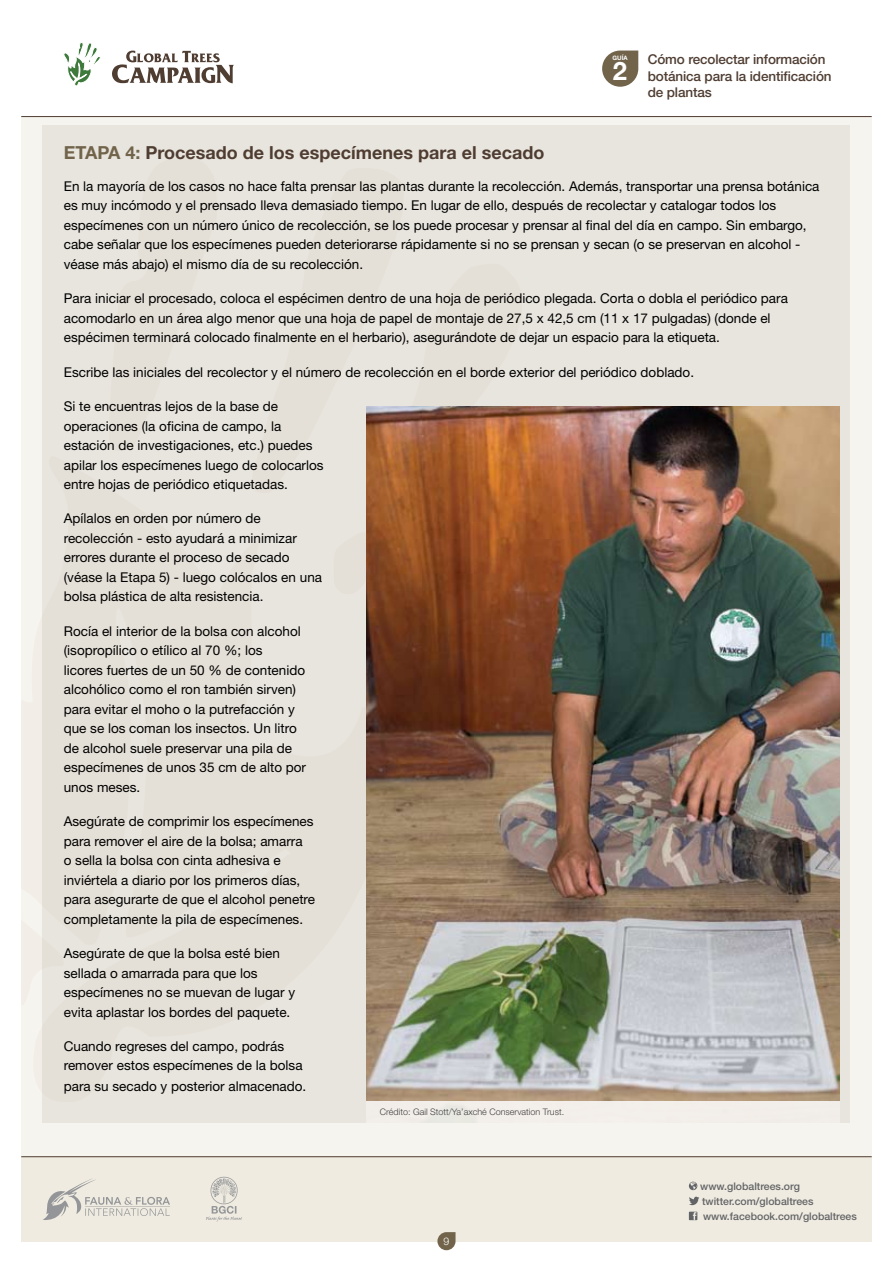
<style>
.page{position:relative;width:893px;height:1263px;background:#fff}
.page>*{position:absolute;margin:0;border:0;box-sizing:border-box;transform-origin:0 0}
.t1{font:700 25.5px "Helvetica Neue";color:#fff}
.t2{font:700 18px "Helvetica Neue";color:#4f3d32}
.t3{font:13.5px/19.5px "Helvetica Neue";color:#000}
.t4{font:500 13.5px/16.5px "Helvetica Neue";letter-spacing:-.01em;color:#4f3d32}
.t5{font:500 10.5px/15px "Helvetica Neue";color:#636467}
.t6{font:300 10.5px "Helvetica Neue";color:#fff}
.t7{font:300 9px "Helvetica Neue";color:#414142}
.t8{font:700 6.15px "Helvetica Neue";color:#fff}
.s1{color:#71644b}
</style>
<div class="page">
<div style="left:21px;top:116px;width:851px;height:1043px;background:#f6f4ee"></div>
<div style="left:21px;top:1157px;width:851px;height:85px;background:#efebe0"></div>
<svg style="left:43px;top:1178px;width:127px;height:42px"></svg>
<hr style="left:21px;top:116px;width:851px;height:1px;background:#4f3d32">
<svg style="left:64px;top:43px;width:36px;height:43px"></svg>
<svg style="left:112px;top:51px;width:122px;height:32px"></svg>
<hr style="left:21px;top:1156px;width:851px;height:1px;background:#4f3d32">
<svg style="left:437px;top:1232px;width:19px;height:18px"></svg>
<svg style="left:602px;top:51px;width:36px;height:36px"></svg>
<svg style="left:206px;top:1177px;width:36px;height:44px"></svg>
<svg style="left:689px;top:1182px;width:8px;height:8px"></svg>
<svg style="left:689px;top:1197px;width:10px;height:8px"></svg>
<svg style="left:689px;top:1212px;width:8px;height:8px"></svg>
<div style="left:43px;top:125px;width:807px;height:998px;background:#e8e5de"></div>
<img style="left:366px;top:406px;width:474px;height:695px">
<div style="left:366px;top:1101px;width:474px;height:22px;background:#f3eee9"></div>
<p class="t8" style="left:613px;top:54px;width:17px">GUÍA</p>
<h1 class="t1" style="left:613px;top:55px;width:16px">2</h1>
<p class="t4" style="left:648px;top:51px;width:185px">Cómo recolectar información botánica para la identificación de plantas</p>
<h2 class="t2" style="left:64px;top:141px;width:482px"><span class="s1">Etapa 4:</span> Procesado de los especímenes para el secado</h2>
<p class="t3" style="left:64px;top:176px;width:757px">En la mayoría de los casos no hace falta prensar las plantas durante la recolección. Además, transportar una prensa botánica es muy incómodo y el prensado lleva demasiado tiempo. En lugar de ello, después de recolectar y catalogar todos los especímenes con un número único de recolección, se los puede procesar y prensar al final del día en campo. Sin embargo, cabe señalar que los especímenes pueden deteriorarse rápidamente si no se prensan y secan (o se preservan en alcohol - véase más abajo) el mismo día de su recolección.</p>
<p class="t3" style="left:64px;top:289px;width:726px">Para iniciar el procesado, coloca el espécimen dentro de una hoja de periódico plegada. Corta o dobla el periódico para acomodarlo en un área algo menor que una hoja de papel de montaje de 27,5 x 42,5 cm (11 x 17 pulgadas) (donde el espécimen terminará colocado finalmente en el herbario), asegurándote de dejar un espacio para la etiqueta.</p>
<p class="t3" style="left:64px;top:362px;width:632px">Escribe las iniciales del recolector y el número de recolección en el borde exterior del periódico doblado.</p>
<p class="t3" style="left:64px;top:396px;width:261px">Si te encuentras lejos de la base de operaciones (la oficina de campo, la estación de investigaciones, etc.) puedes apilar los especímenes luego de colocarlos entre hojas de periódico etiquetadas.</p>
<p class="t3" style="left:64px;top:509px;width:260px">Apílalos en orden por número de recolección - esto ayudará a minimizar errores durante el proceso de secado (véase la Etapa 5) - luego colócalos en una bolsa plástica de alta resistencia.</p>
<p class="t3" style="left:64px;top:621px;width:244px">Rocía el interior de la bolsa con alcohol (isopropílico o etílico al 70 %; los<br>licores fuertes de un 50 % de contenido alcohólico como el ron también sirven) para evitar el moho o la putrefacción y que se los coman los insectos. Un litro de alcohol suele preservar una pila de especímenes de unos 35 cm de alto por unos meses.</p>
<p class="t3" style="left:64px;top:811px;width:253px">Asegúrate de comprimir los especímenes para remover el aire de la bolsa; amarra<br>o sella la bolsa con cinta adhesiva e inviértela a diario por los primeros días, para asegurarte de que el alcohol penetre completamente la pila de especímenes.</p>
<p class="t3" style="left:64px;top:943px;width:233px">Asegúrate de que la bolsa esté bien sellada o amarrada para que los especímenes no se muevan de lugar y evita aplastar los bordes del paquete.</p>
<p class="t3" style="left:64px;top:1036px;width:240px">Cuando regreses del campo, podrás remover estos especímenes de la bolsa</p>
<p class="t3" style="left:64px;top:1077px;width:244px">para su secado y posterior almacenado.</p>
<p class="t7" style="left:380px;top:1106px;width:186px">Crédito: Gail Stott/Ya’axché Conservation Trust.</p>
<p class="t6" style="left:443px;top:1235px;width:7px">9</p>
<p class="t5" style="left:700px;top:1179px;width:158px">www.globaltrees.org twitter.com/globaltrees www.facebook.com/globaltrees</p>
</div>
